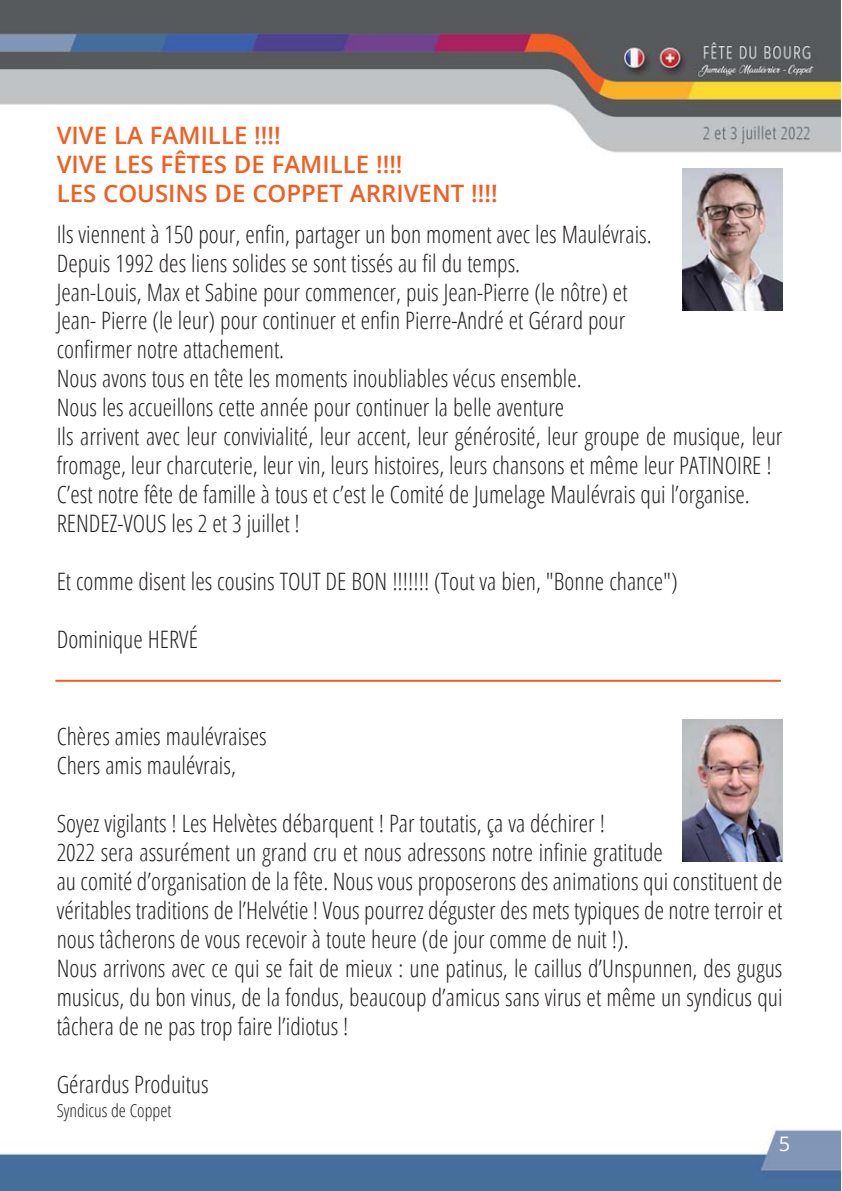
<style>
.page{position:relative;width:842px;height:1191px;background:#fff}
.page>*{position:absolute;margin:0;border:0;box-sizing:border-box;transform-origin:0 0}
.t1{font:300 condensed 24px/29px "Open Sans";color:#231f20}
.t2{font:600 24px/29px "Open Sans";color:#f15e22}
.t3{font:20px "Open Sans";color:#fff}
.t4{font:300 condensed 18px "Open Sans";color:#231f20}
</style>
<div class="page">
<img style="left:0;top:1px;width:840px;height:1189px">
<hr style="left:55px;top:680px;width:726px;height:2px;background:#f15e22">
<img style="left:683px;top:720px;width:99px;height:141px">
<img style="left:683px;top:169px;width:99px;height:141px">
<p class="t2" style="left:57px;top:120px;width:442px">VIVE LA FAMILLE !!!!<br>VIVE LES FÊTES DE FAMILLE !!!!<br>LES COUSINS DE COPPET ARRIVENT !!!!</p>
<p class="t1" style="left:57px;top:219px;width:727px">Ils viennent à 150 pour, enfin, partager un bon moment avec les Maulévrais.<br>Depuis 1992 des liens solides se sont tissés au fil du temps.<br>Jean-Louis, Max et Sabine pour commencer, puis Jean-Pierre (le nôtre) et<br>Jean- Pierre (le leur) pour continuer et enfin Pierre-André et Gérard pour<br>confirmer notre attachement.<br>Nous avons tous en tête les moments inoubliables vécus ensemble.<br>Nous les accueillons cette année pour continuer la belle aventure<br>Ils arrivent avec leur convivialité, leur accent, leur générosité, leur groupe de musique, leur fromage, leur charcuterie, leur vin, leurs histoires, leurs chansons et même leur PATINOIRE !<br>C’est notre fête de famille à tous et c’est le Comité de Jumelage Maulévrais qui l’organise.<br>RENDEZ-VOUS les 2 et 3 juillet !</p>
<p class="t1" style="left:57px;top:566px;width:623px">Et comme disent les cousins TOUT DE BON !!!!!!! (Tout va bien, "Bonne chance")</p>
<p class="t1" style="left:57px;top:624px;width:143px">Dominique HERVÉ</p>
<p class="t1" style="left:57px;top:721px;width:212px">Chères amies maulévraises<br>Chers amis maulévrais,</p>
<p class="t1" style="left:57px;top:808px;width:727px">Soyez vigilants ! Les Helvètes débarquent ! Par toutatis, ça va déchirer !<br>2022 sera assurément un grand cru et nous adressons notre infinie gratitude<br>au comité d’organisation de la fête. Nous vous proposerons des animations qui constituent de véritables traditions de l’Helvétie ! Vous pourrez déguster des mets typiques de notre terroir et nous tâcherons de vous recevoir à toute heure (de jour comme de nuit !).<br>Nous arrivons avec ce qui se fait de mieux : une patinus, le caillus d’Unspunnen, des gugus musicus, du bon vinus, de la fondus, beaucoup d’amicus sans virus et même un syndicus qui tâchera de ne pas trop faire l’idiotus !</p>
<p class="t1" style="left:57px;top:1068px;width:154px">Gérardus Produitus</p>
<p class="t4" style="left:57px;top:1097px;width:116px">Syndicus de Coppet</p>
<p class="t3" style="left:779px;top:1129px;width:13px">5</p>
</div>
